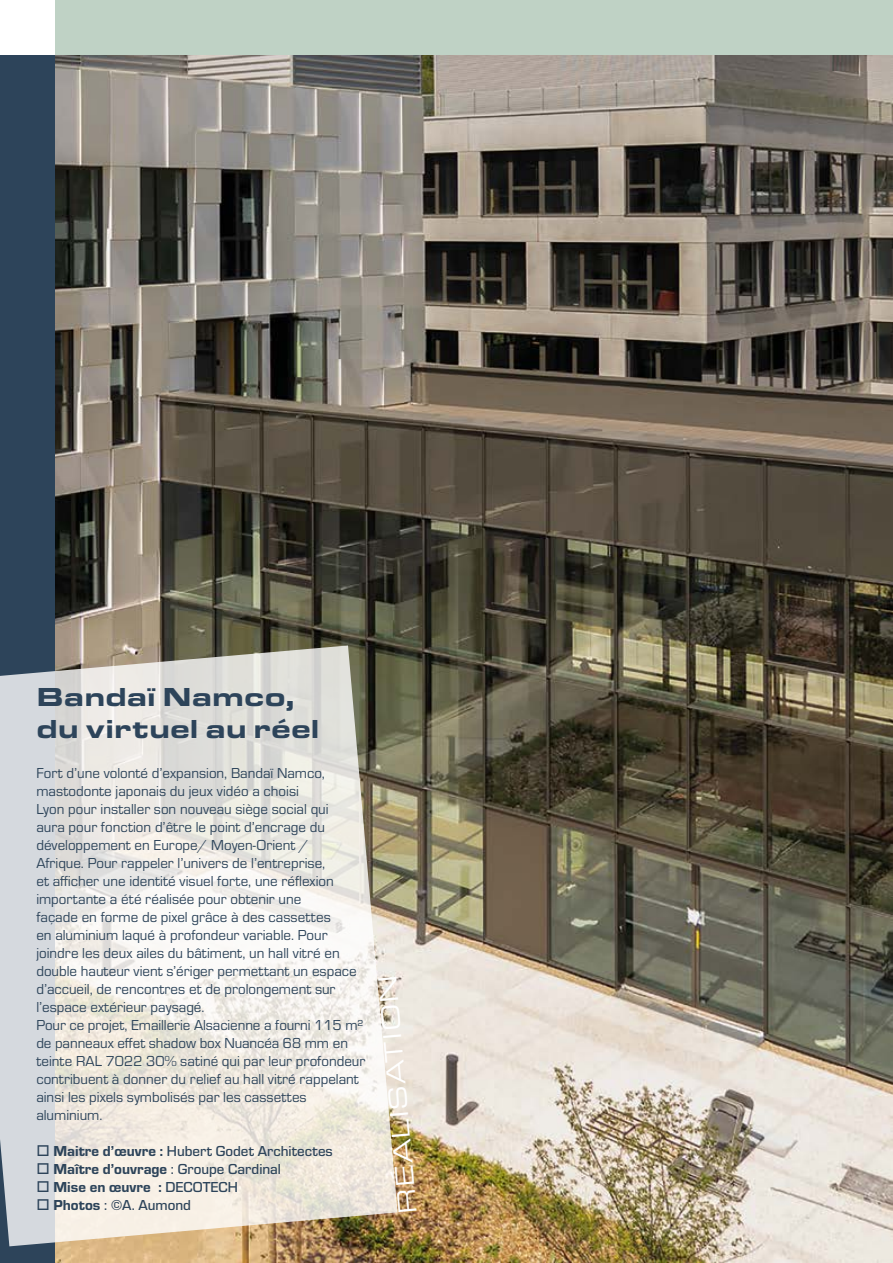
<style>
.page{position:relative;width:893px;height:1263px;background:#fff}
.page>*{position:absolute;margin:0;border:0;box-sizing:border-box;transform-origin:0 0}
.t1{font:900 27px/32.4px "Eurostile Ext";color:#2d445a}
.t2{font:27px "Eurostile Ext";color:#fff}
.t3{font:15px/18px "Eurostile";color:#2d445a}
.t4{font:500 15px "Eurostile";color:#2d445a}
.t5{font:15px "Eurostile Hea";color:#2d445a}
.s1{font-family:"Eurostile Hea";font-weight:400}
.s2{font-family:"Eurostile";font-weight:500}
</style>
<div class="page">
<div style="left:0;top:55px;width:55px;height:1208px;background:#2d445a"></div>
<div style="left:55px;top:0;width:838px;height:55px;background:#bfd2c5"></div>
<img style="left:55px;top:55px;width:838px;height:1208px">
<svg style="left:0;top:645px;width:398px;height:601px"></svg>
<h1 class="t1" style="left:36px;top:678px;width:285px">Bandaï Namco, du virtuel au réel</h1>
<p class="t3" style="left:36px;top:763px;width:330px">Fort d’une volonté d’expansion, Bandaï Namco, mastodonte japonais du jeux vidéo a choisi<br>Lyon pour installer son nouveau siège social qui<br>aura pour fonction d’être le point d’encrage du développement en Europe/ Moyen-Orient /<br>Afrique. Pour rappeler l’univers de l’entreprise,<br>et afficher une identité visuel forte, une réflexion importante a été réalisée pour obtenir une<br>façade en forme de pixel grâce à des cassettes<br>en aluminium laqué à profondeur variable. Pour joindre les deux ailes du bâtiment, un hall vitré en double hauteur vient s’ériger permettant un espace d’accueil, de rencontres et de prolongement sur l’espace extérieur paysagé.<br>Pour ce projet, Emaillerie Alsacienne a fourni 115 m² de panneaux effet shadow box Nuancéa 68 mm en teinte RAL 7022 30% satiné qui par leur profondeur contribuent à donner du relief au hall vitré rappelant ainsi les pixels symbolisés par les cassettes aluminium.</p>
<p class="t4" style="left:36px;top:1140px;width:298px">□ <span class="s1">Maitre d’œuvre :</span> Hubert Godet Architectes</p>
<p class="t5" style="left:36px;top:1158px;width:246px">□ Maître d’ouvrage <span class="s2">: Groupe Cardinal</span></p>
<p class="t5" style="left:36px;top:1176px;width:203px">□ Mise en œuvre : <span class="s2">DECOTECH</span></p>
<p class="t4" style="left:36px;top:1194px;width:156px">□ <span class="s1">Photos</span> : ©A. Aumond</p>
<h1 class="t2" style="left:389px;top:1215px;width:241px;rotate:-95deg">RÉALISATION</h1>
</div>
